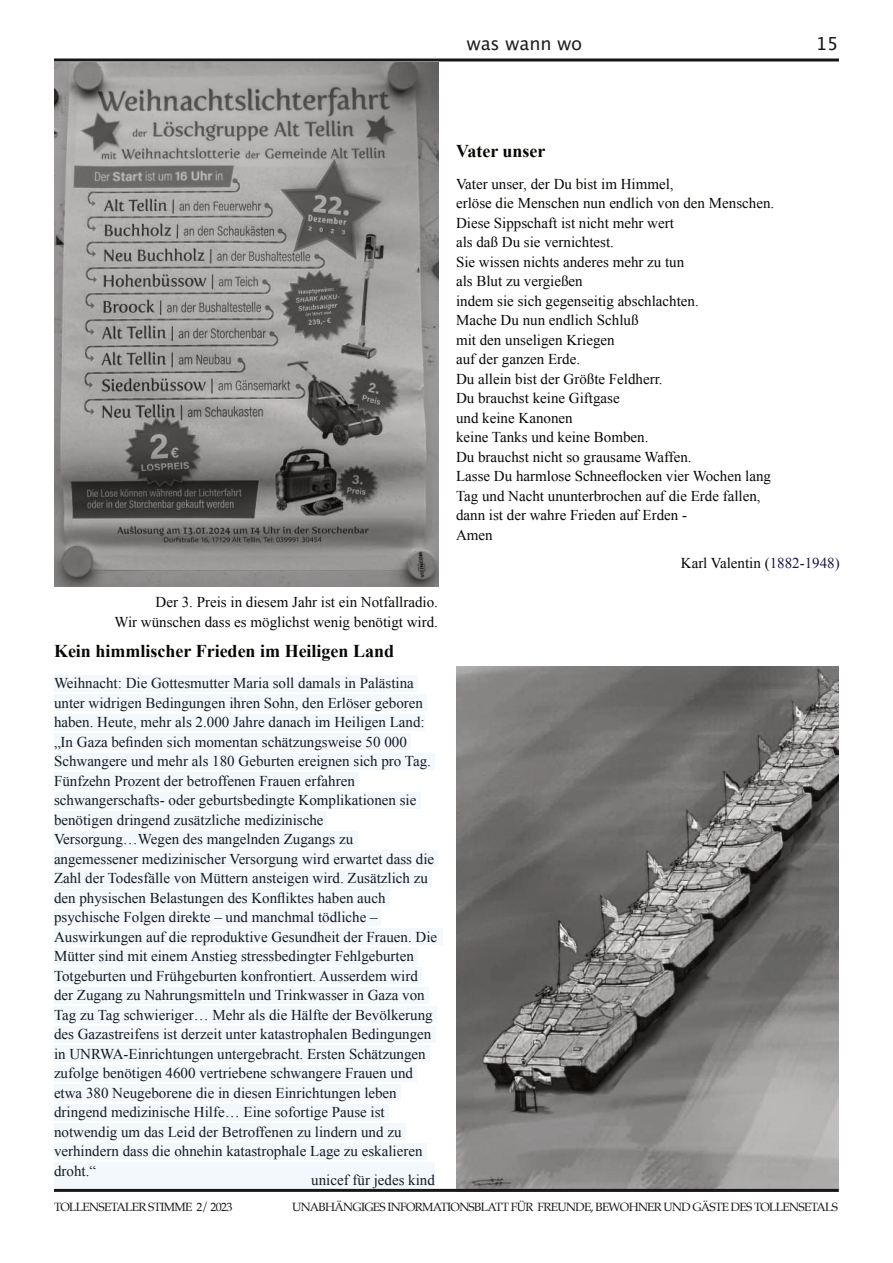
<style>
.page{position:relative;width:893px;height:1263px;background:#fff}
.page>*{position:absolute;margin:0;border:0;box-sizing:border-box;transform-origin:0 0}
.t1{font:700 18px "Times New Roman";color:#080704}
.t2{font:18px "Lucida Grande";color:#231f20}
.t3{font:18px "Lucida Grande";color:#181517}
.t4{font:15px/19.5px "Times New Roman";color:#151923}
.t5{font:15px/19.5px "Times New Roman";color:#080704;text-align:right}
.t6{font:12px "Palatino";letter-spacing:-.055em;color:#181517}
.s1{color:#19134e}
</style>
<div class="page">
<div style="left:54px;top:675px;width:364px;height:17px;background:#f3f8fc"></div>
<div style="left:54px;top:694px;width:373px;height:17px;background:#f3f8fc"></div>
<div style="left:54px;top:714px;width:371px;height:17px;background:#f3f8fc"></div>
<div style="left:54px;top:733px;width:357px;height:17px;background:#f3f8fc"></div>
<div style="left:54px;top:753px;width:381px;height:17px;background:#f3f8fc"></div>
<div style="left:54px;top:772px;width:305px;height:17px;background:#f3f8fc"></div>
<div style="left:54px;top:792px;width:366px;height:17px;background:#f3f8fc"></div>
<div style="left:54px;top:811px;width:273px;height:17px;background:#f3f8fc"></div>
<div style="left:54px;top:831px;width:303px;height:17px;background:#f3f8fc"></div>
<div style="left:54px;top:850px;width:384px;height:17px;background:#f3f8fc"></div>
<div style="left:54px;top:870px;width:378px;height:17px;background:#f3f8fc"></div>
<div style="left:54px;top:889px;width:335px;height:17px;background:#f3f8fc"></div>
<div style="left:54px;top:909px;width:327px;height:17px;background:#f3f8fc"></div>
<div style="left:54px;top:928px;width:388px;height:17px;background:#f3f8fc"></div>
<div style="left:54px;top:948px;width:363px;height:17px;background:#f3f8fc"></div>
<div style="left:54px;top:967px;width:368px;height:17px;background:#f3f8fc"></div>
<div style="left:54px;top:987px;width:374px;height:17px;background:#f3f8fc"></div>
<div style="left:54px;top:1006px;width:382px;height:17px;background:#f3f8fc"></div>
<div style="left:54px;top:1026px;width:381px;height:17px;background:#f3f8fc"></div>
<div style="left:54px;top:1045px;width:375px;height:17px;background:#f3f8fc"></div>
<div style="left:54px;top:1065px;width:363px;height:17px;background:#f3f8fc"></div>
<div style="left:54px;top:1084px;width:347px;height:17px;background:#f3f8fc"></div>
<div style="left:54px;top:1104px;width:335px;height:17px;background:#f3f8fc"></div>
<div style="left:54px;top:1123px;width:351px;height:17px;background:#f3f8fc"></div>
<div style="left:54px;top:1143px;width:372px;height:17px;background:#f3f8fc"></div>
<div style="left:54px;top:1162px;width:381px;height:26px;background:#f3f8fc"></div>
<img style="left:456px;top:667px;width:383px;height:522px">
<hr style="left:54px;top:1189px;width:785px;height:3px;background:#181517">
<hr style="left:54px;top:58px;width:785px;height:3px;background:#181517">
<img style="left:54px;top:62px;width:384px;height:525px">
<p class="t2" style="left:467px;top:36px;width:117px">was wann wo</p>
<p class="t3" style="left:816px;top:36px;width:24px">15</p>
<p class="t5" style="left:114px;top:594px;width:325px">Der 3. Preis in diesem Jahr ist ein Notfallradio.<br>Wir wünschen dass es möglichst wenig benötigt wird.</p>
<p class="t1" style="left:54px;top:645px;width:342px">Kein himmlischer Frieden im Heiligen Land</p>
<p class="t4" style="left:54px;top:675px;width:385px">Weihnacht: Die Gottesmutter Maria soll damals in Palästina unter widrigen Bedingungen ihren Sohn, den Erlöser geboren haben. Heute, mehr als 2.000 Jahre danach im Heiligen Land: „In Gaza befinden sich momentan schätzungsweise 50 000<br>Schwangere und mehr als 180 Geburten ereignen sich pro Tag.<br>Fünfzehn Prozent der betroffenen Frauen erfahren schwangerschafts- oder geburtsbedingte Komplikationen sie benötigen dringend zusätzliche medizinische Versorgung…Wegen des mangelnden Zugangs zu angemessener medizinischer Versorgung wird erwartet dass die Zahl der Todesfälle von Müttern ansteigen wird. Zusätzlich zu den physischen Belastungen des Konfliktes haben auch psychische Folgen direkte – und manchmal tödliche – Auswirkungen auf die reproduktive Gesundheit der Frauen. Die Mütter sind mit einem Anstieg stressbedingter Fehlgeburten Totgeburten und Frühgeburten konfrontiert. Ausserdem wird der Zugang zu Nahrungsmitteln und Trinkwasser in Gaza von Tag zu Tag schwieriger… Mehr als die Hälfte der Bevölkerung des Gazastreifens ist derzeit unter katastrophalen Bedingungen in UNRWA-Einrichtungen untergebracht. Ersten Schätzungen zufolge benötigen 4600 vertriebene schwangere Frauen und etwa 380 Neugeborene die in diesen Einrichtungen leben dringend medizinische Hilfe… Eine sofortige Pause ist notwendig um das Leid der Betroffenen zu lindern und zu verhindern dass die ohnehin katastrophale Lage zu eskalieren droht.“</p>
<p class="t4" style="left:311px;top:1171px;width:125px">unicef für jedes kind</p>
<p class="t1" style="left:456px;top:145px;width:91px">Vater unser</p>
<p class="t5" style="left:456px;top:175px;width:320px;text-align:left">Vater unser, der Du bist im Himmel,<br>erlöse die Menschen nun endlich von den Menschen.<br>Diese Sippschaft ist nicht mehr wert<br>als daß Du sie vernichtest.<br>Sie wissen nichts anderes mehr zu tun<br>als Blut zu vergießen<br>indem sie sich gegenseitig abschlachten.<br>Mache Du nun endlich Schluß<br>mit den unseligen Kriegen<br>auf der ganzen Erde.<br>Du allein bist der Größte Feldherr.<br>Du brauchst keine Giftgase<br>und keine Kanonen<br>keine Tanks und keine Bomben.<br>Du brauchst nicht so grausame Waffen.<br>Lasse Du harmlose Schneeflocken vier Wochen lang<br>Tag und Nacht ununterbrochen auf die Erde fallen, dann ist der wahre Frieden auf Erden -<br>Amen</p>
<p class="t5" style="left:681px;top:555px;width:160px">Karl Valentin (<span class="s1">1882-1948)</span></p>
<p class="t6" style="left:54px;top:1201px;width:180px">TOLLENSETALER STIMME 2/ 2023</p>
<p class="t6" style="left:292px;top:1201px;width:548px">UNABHÄNGIGES INFORMATIONSBLATT FÜR FREUNDE, BEWOHNER UND GÄSTE DES TOLLENSETALS</p>
</div>
